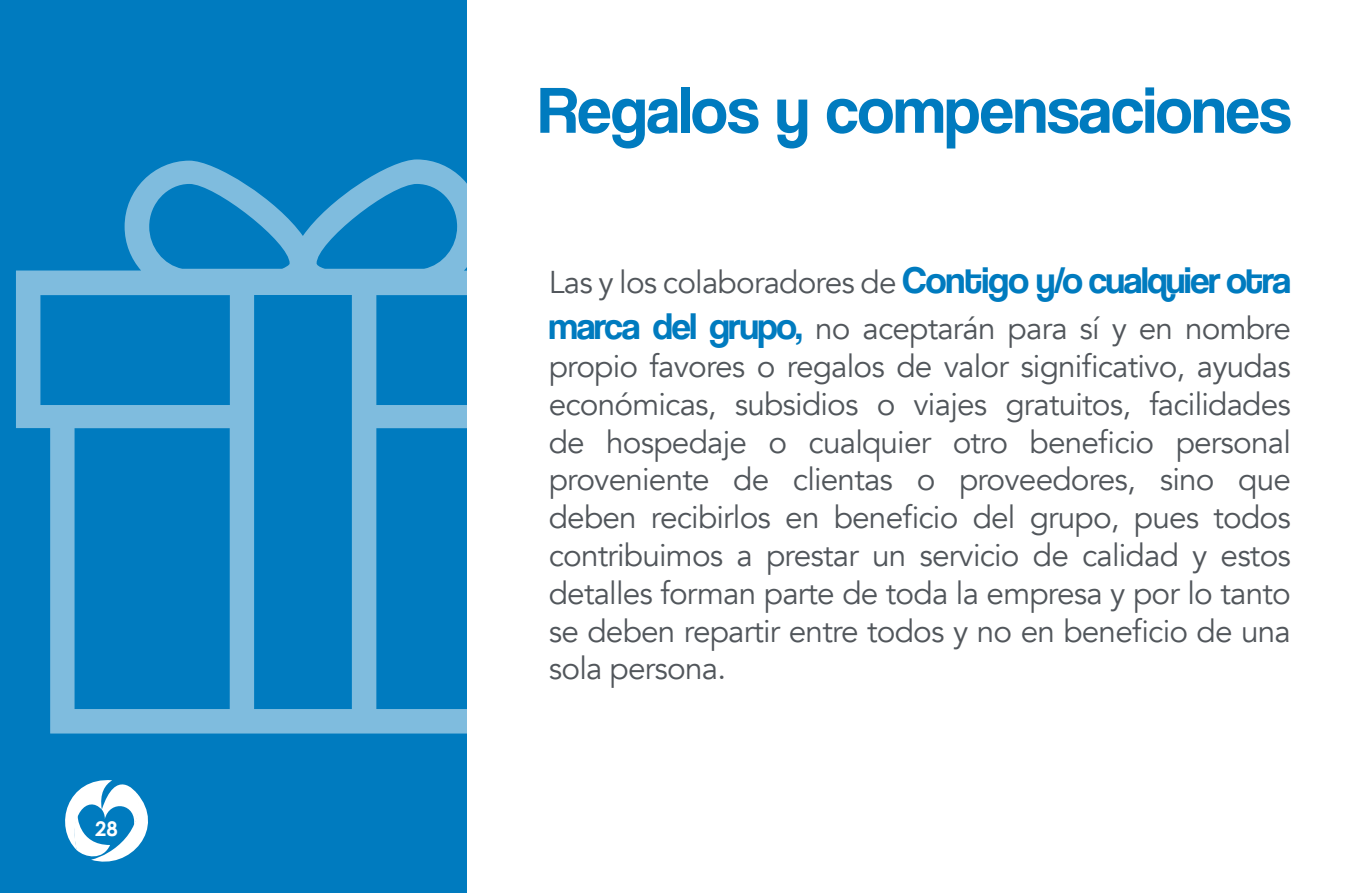
<style>
.page{position:relative;width:1372px;height:893px;background:#fff}
.page>*{position:absolute;margin:0;border:0;box-sizing:border-box;transform-origin:0 0}
.t1{font:67.5px "Coolvetica Rg";color:#007bbf}
.t2{font:38.25px "Coolvetica Rg";letter-spacing:-.025em;color:#007bbf}
.t3{font:31.5px/37.8px "Avenir";letter-spacing:-.025em;color:#51565b;text-align:justify}
.t4{font:700 20.25px "Century Gothic";color:#fff}
.s1{font-family:"Avenir";font-size:31.5px;color:#51565b}
.s2{font-family:"Coolvetica Rg";font-size:38.25px;color:#007bbf}
</style>
<div class="page">
<div style="left:0;top:0;width:466px;height:893px;background:#007bbf"></div>
<svg style="left:16px;top:159px;width:451px;height:574px"></svg>
<svg style="left:65px;top:780px;width:83px;height:82px"></svg>
<p class="t4" style="left:95px;top:816px;width:24px">28</p>
<h1 class="t1" style="left:539px;top:71px;width:753px">Regalos y compensaciones</h1>
<p class="t2" style="left:549px;top:258px;width:743px"><span class="s1">Las y los colaboradores de</span> Contigo y/o cualquier otra</p>
<p class="t3" style="left:548px;top:310px;width:743px"><span class="s2">marca del grupo,</span> no aceptarán para sí y en nombre propio favores o regalos de valor significativo, ayudas económicas, subsidios o viajes gratuitos, facilidades de hospedaje o cualquier otro beneficio personal proveniente de clientas o proveedores, sino que deben recibirlos en beneficio del grupo, pues todos contribuimos a prestar un servicio de calidad y estos detalles forman parte de toda la empresa y por lo tanto se deben repartir entre todos y no en beneficio de una sola persona.</p>
</div>
